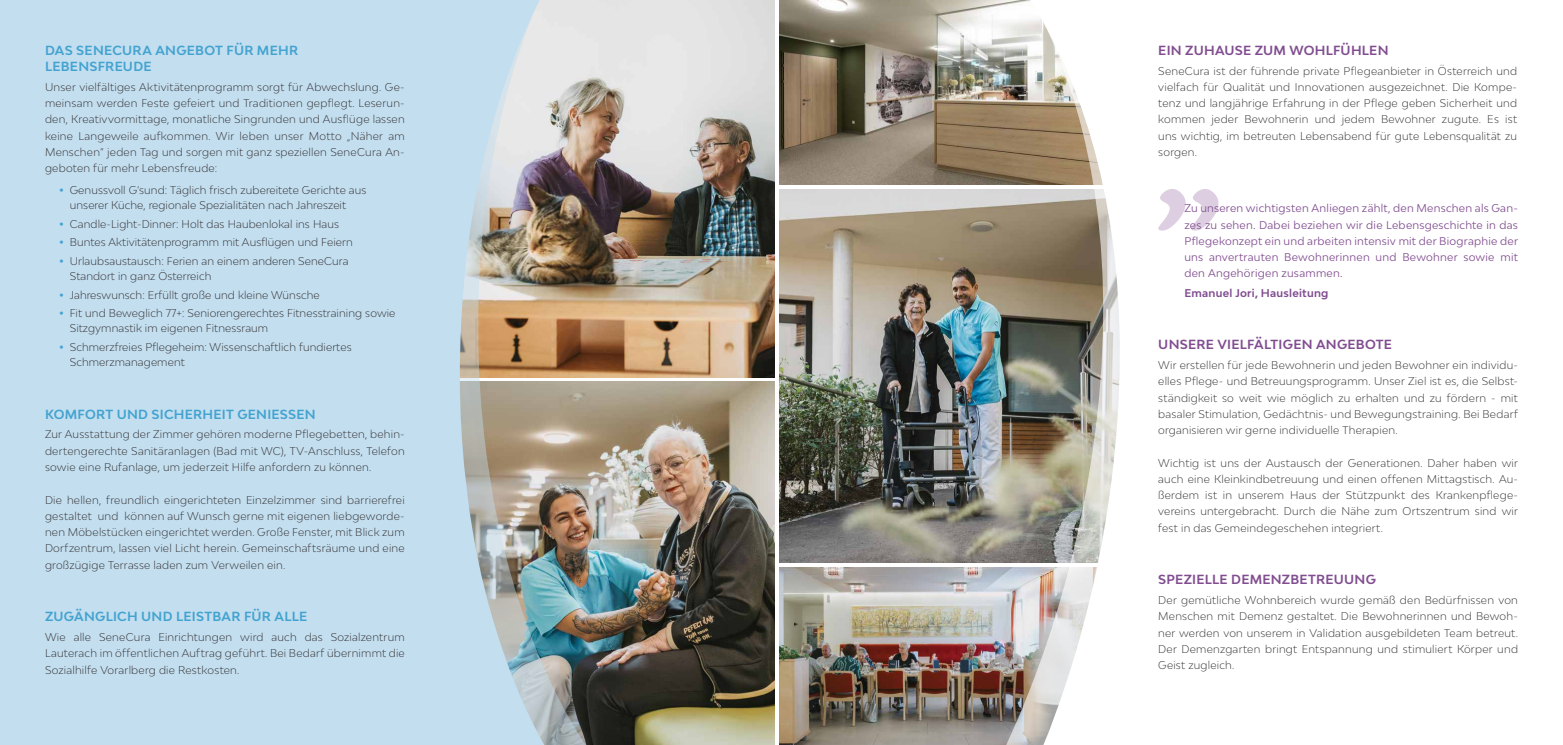
<style>
.page{position:relative;width:1563px;height:745px;background:#fff}
.page>*{position:absolute;margin:0;border:0;box-sizing:border-box;transform-origin:0 0}
.t1{font:700 12.5px/16.2px "Bw Modelica";letter-spacing:.02em;color:#43a3d0}
.t2{font:700 12.5px "Bw Modelica";letter-spacing:.02em;color:#814d90}
.t3{font:300 10.62px/16.2px "Bw Modelica";letter-spacing:.01em;color:#2e2b2c;text-align:justify}
.t4{font:10.62px/16.2px "Bw Modelica";letter-spacing:.025em;color:#814d90;text-align:justify}
.t5{font:700 10.62px "Bw Modelica";letter-spacing:.02em;color:#814d90}
</style>
<div class="page">
<img style="left:606px;top:0;width:169px;height:377px">
<img style="left:779px;top:189px;width:183px;height:373px">
<img style="left:779px;top:0;width:183px;height:184px">
<img style="left:606px;top:381px;width:169px;height:363px">
<svg style="left:0;top:0;width:606px;height:744px;background:#bdd1dc"></svg>
<img style="left:779px;top:567px;width:183px;height:177px">
<img style="left:962px;top:0;width:257px;height:744px">
<svg style="left:1158px;top:189px;width:60px;height:41px"></svg>
<svg style="left:60px;top:311px;width:3px;height:4px"></svg>
<p class="t1" style="left:45px;top:42px;width:255px">DAS SENECURA ANGEBOT FÜR MEHR<br>LEBENSFREUDE</p>
<p class="t3" style="left:45px;top:78px;width:361px">Unser vielfältiges Aktivitätenprogramm sorgt für Abwechslung. Ge&shy;meinsam werden Feste gefeiert und Traditionen gepflegt. Leserun&shy;den, Kreativvormittage, monatliche Singrunden und Ausflüge lassen keine Langeweile aufkommen. Wir leben unser Motto „Näher am Menschen“ jeden Tag und sorgen mit ganz speziellen SeneCura An&shy;geboten für mehr Lebensfreude:</p>
<p class="t3" style="left:70px;top:182px;width:298px;line-height:15px">Genussvoll G‘sund: Täglich frisch zubereitete Gerichte aus unserer Küche, regionale Spezialitäten nach Jahreszeit</p>
<p class="t3" style="left:70px;top:214px;width:284px;line-height:18.5px;text-align:left">Candle-Light-Dinner: Holt das Haubenlokal ins Haus<br>Buntes Aktivitätenprogramm mit Ausflügen und Feiern<br>Urlaubsaustausch: Ferien an einem anderen SeneCura</p>
<p class="t3" style="left:70px;top:266px;width:327px;line-height:18.5px;text-align:left">Standort in ganz Österreich<br>Jahreswunsch: Erfüllt große und kleine Wünsche<br>Fit und Beweglich 77+: Seniorengerechtes Fitnesstraining sowie</p>
<p class="t3" style="left:70px;top:318px;width:283px;line-height:18.5px">Sitzgymnastik im eigenen Fitnessraum<br>Schmerzfreies Pflegeheim: Wissenschaftlich fundiertes</p>
<p class="t3" style="left:70px;top:353px;width:116px">Schmerzmanagement</p>
<p class="t1" style="left:45px;top:405px;width:272px">KOMFORT UND SICHERHEIT GENIESSEN</p>
<p class="t3" style="left:45px;top:426px;width:361px">Zur Ausstattung der Zimmer gehören moderne Pflegebetten, behin&shy;dertengerechte Sanitäranlagen (Bad mit WC), TV-Anschluss, Telefon sowie eine Rufanlage, um jederzeit Hilfe anfordern zu können.</p>
<p class="t3" style="left:45px;top:491px;width:361px">Die hellen, freundlich eingerichteten Einzelzimmer sind barrierefrei gestaltet und können auf Wunsch gerne mit eigenen liebgeworde&shy;nen Möbelstücken eingerichtet werden. Große Fenster, mit Blick zum Dorfzentrum, lassen viel Licht herein. Gemeinschaftsräume und eine großzügige Terrasse laden zum Verweilen ein.</p>
<p class="t1" style="left:45px;top:607px;width:264px">ZUGÄNGLICH UND LEISTBAR FÜR ALLE</p>
<p class="t3" style="left:45px;top:628px;width:361px">Wie alle SeneCura Einrichtungen wird auch das Sozialzentrum Lauterach im öffentlichen Auftrag geführt. Bei Bedarf übernimmt die Sozialhilfe Vorarlberg die Restkosten.</p>
<p class="t2" style="left:1158px;top:42px;width:232px">EIN ZUHAUSE ZUM WOHLFÜHLEN</p>
<p class="t3" style="left:1158px;top:62px;width:360px">SeneCura ist der führende private Pflegeanbieter in Österreich und vielfach für Qualität und Innovationen ausgezeichnet. Die Kompe&shy;tenz und langjährige Erfahrung in der Pflege geben Sicherheit und kommen jeder Bewohnerin und jedem Bewohner zugute. Es ist uns wichtig, im betreuten Lebensabend für gute Lebensqualität zu sorgen.</p>
<p class="t4" style="left:1184px;top:200px;width:335px">Zu unseren wichtigsten Anliegen zählt, den Menschen als Gan&shy;zes zu sehen. Dabei beziehen wir die Lebensgeschichte in das Pflegekonzept ein und arbeiten intensiv mit der Biographie der uns anvertrauten Bewohnerinnen und Bewohner sowie mit den Angehörigen zusammen.</p>
<p class="t5" style="left:1184px;top:286px;width:146px">Emanuel Jori, Hausleitung</p>
<p class="t2" style="left:1158px;top:336px;width:235px">UNSERE VIELFÄLTIGEN ANGEBOTE</p>
<p class="t3" style="left:1158px;top:356px;width:361px">Wir erstellen für jede Bewohnerin und jeden Bewohner ein individu&shy;elles Pflege- und Betreuungsprogramm. Unser Ziel ist es, die Selbst&shy;ständigkeit so weit wie möglich zu erhalten und zu fördern - mit basaler Stimulation, Gedächtnis- und Bewegungstraining. Bei Bedarf organisieren wir gerne individuelle Therapien.</p>
<p class="t3" style="left:1158px;top:454px;width:361px">Wichtig ist uns der Austausch der Generationen. Daher haben wir auch eine Kleinkindbetreuung und einen offenen Mittagstisch. Au&shy;ßerdem ist in unserem Haus der Stützpunkt des Krankenpflege&shy;vereins untergebracht. Durch die Nähe zum Ortszentrum sind wir fest in das Gemeindegeschehen integriert.</p>
<p class="t2" style="left:1158px;top:571px;width:219px">SPEZIELLE DEMENZBETREUUNG</p>
<p class="t3" style="left:1158px;top:591px;width:361px">Der gemütliche Wohnbereich wurde gemäß den Bedürfnissen von Menschen mit Demenz gestaltet. Die Bewohnerinnen und Bewoh&shy;ner werden von unserem in Validation ausgebildeten Team betreut.<br>Der Demenzgarten bringt Entspannung und stimuliert Körper und Geist zugleich.</p>
</div>
